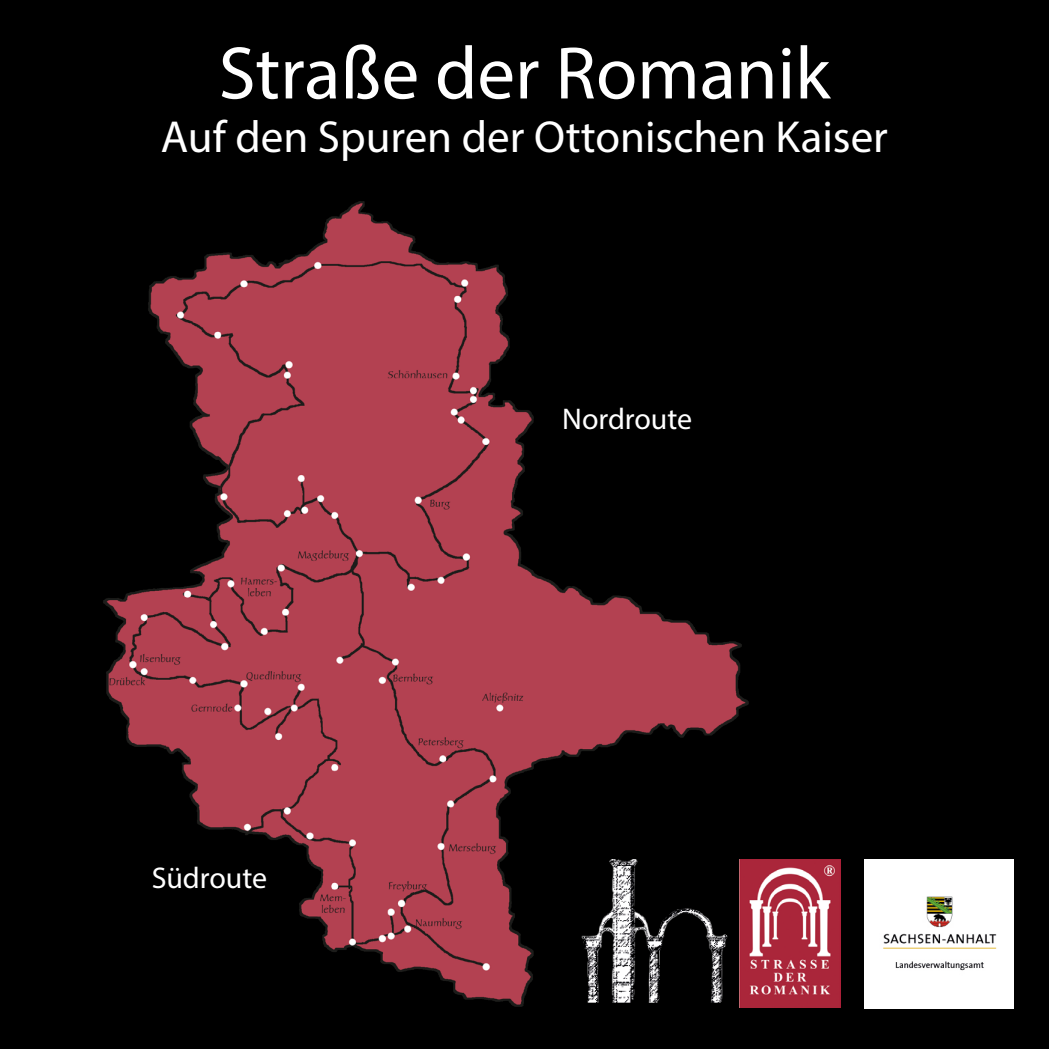
<style>
.page{position:relative;width:1049px;height:1049px;background:#000}
.page>*{position:absolute;margin:0;border:0;box-sizing:border-box;transform-origin:0 0}
.t1{font:75px "Myriad Pro";color:#fff}
.t2{font:45px "Myriad Pro";color:#fff}
.t3{font:30px "Myriad Pro";color:#fff}
</style>
<div class="page">
<img style="left:103px;top:201px;width:738px;height:807px">
<img style="left:568px;top:859px;width:171px;height:149px">
<img style="left:739px;top:859px;width:101px;height:149px">
<img style="left:864px;top:859px;width:149px;height:149px">
<h1 class="t1" style="left:219px;top:27px;width:613px">Straße der Romanik</h1>
<p class="t2" style="left:161px;top:110px;width:728px">Auf den Spuren der Ottonischen Kaiser</p>
<p class="t3" style="left:152px;top:859px;width:117px">Südroute</p>
<p class="t3" style="left:562px;top:401px;width:131px">Nordroute</p>
</div>
